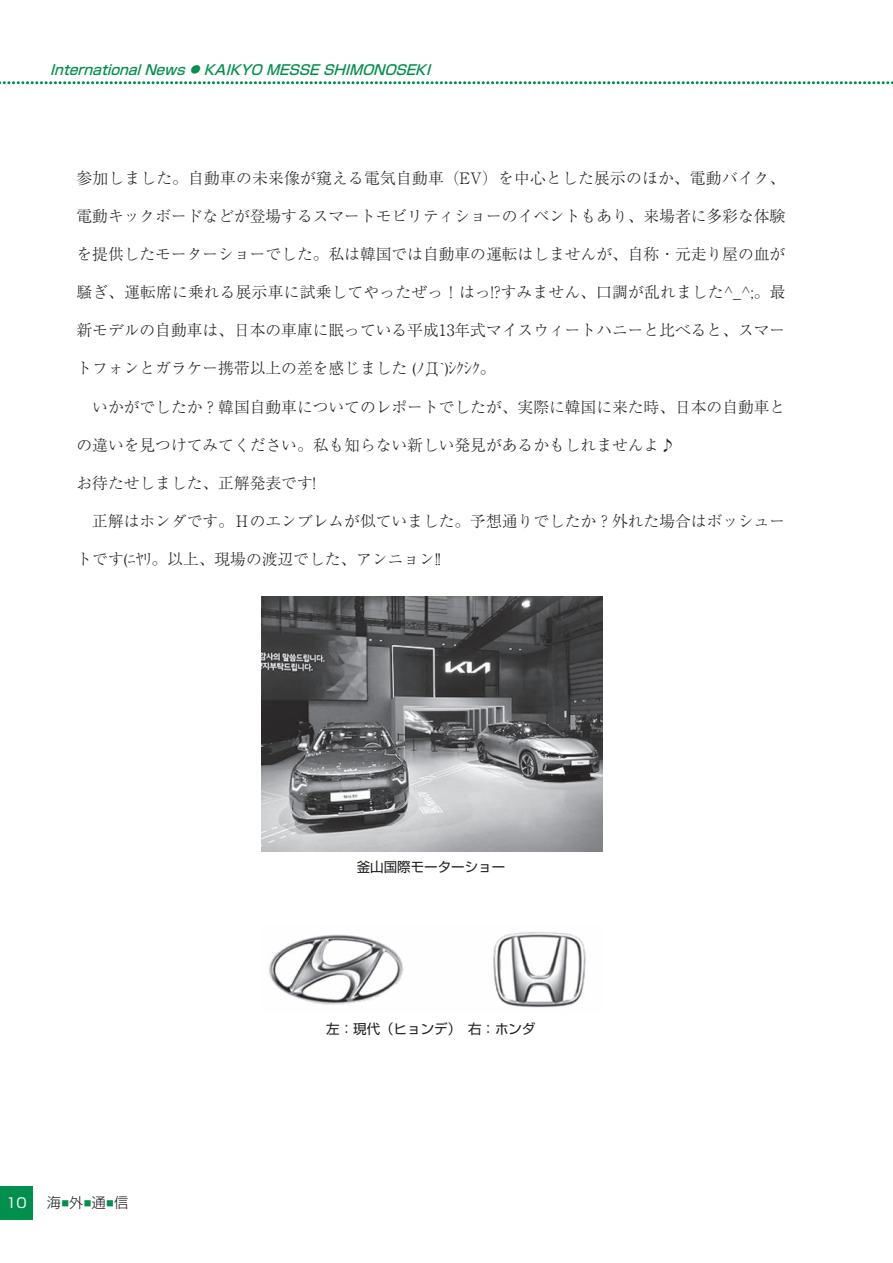
<style>
.page{position:relative;width:893px;height:1263px;background:#fff}
.page>*{position:absolute;margin:0;border:0;box-sizing:border-box;transform-origin:0 0}
.t1{font:300 15.75px "Ryumin Pr 6 N";color:#231f20}
.t2{font:300 14.25px "Shin Go Pr 6 N";color:#231f20}
.t3{font:italic 500 13.65px "Shin Go Pr 6 N";color:#008f4d}
.t4{font:13.5px "Shin Go Pr 6 N";color:#231f20}
.t5{font:13.5px "Shin Go Pr 6 N";color:#fff}
.s1{font-size:9.6px}
</style>
<div class="page">
<svg style="left:0;top:81px;width:893px;height:3px"></svg>
<div style="left:0;top:1186px;width:33px;height:33px;background:#008f4d"></div>
<img style="left:262px;top:596px;width:340px;height:255px">
<img style="left:269px;top:932px;width:317px;height:76px">
<p class="t3" style="left:50px;top:59px;width:387px">InternationalNews<span class="s1">●</span> KAIKYO MESSESHIMONOSEKI</p>
<p class="t1" style="left:77px;top:166px;width:710px">参加しました。自動車の未来像が窺える電気自動車（EV）を中心とした展示のほか、電動バイク、</p>
<p class="t1" style="left:77px;top:204px;width:710px">電動キックボードなどが登場するスマートモビリティショーのイベントもあり、来場者に多彩な体験</p>
<p class="t1" style="left:77px;top:242px;width:710px">を提供したモーターショーでした。私は韓国では自動車の運転はしませんが、自称・元走り屋の血が</p>
<p class="t1" style="left:77px;top:280px;width:710px">騒ぎ、運転席に乗れる展示車に試乗してやったぜっ！はっ!?すみません、口調が乱れました^_^;。最</p>
<p class="t1" style="left:77px;top:318px;width:710px">新モデルの自動車は、日本の車庫に眠っている平成13年式マイスウィートハニーと比べると、スマー</p>
<p class="t1" style="left:77px;top:356px;width:421px">トフォンとガラケー携帯以上の差を感じました (ﾉД`)ｼｸｼｸ。</p>
<p class="t1" style="left:77px;top:394px;width:710px">　いかがでしたか？韓国自動車についてのレポートでしたが、実際に韓国に来た時、日本の自動車と</p>
<p class="t1" style="left:77px;top:432px;width:600px">の違いを見つけてみてください。私も知らない新しい発見があるかもしれませんよ♪</p>
<p class="t1" style="left:77px;top:470px;width:241px">お待たせしました、正解発表です!</p>
<p class="t1" style="left:77px;top:509px;width:710px">　正解はホンダです。Ｈのエンブレムが似ていました。予想通りでしたか？外れた場合はボッシュー</p>
<p class="t1" style="left:77px;top:547px;width:366px">トです(ﾆﾔﾘ。以上、現場の渡辺でした、アンニョン!!</p>
<p class="t4" style="left:357px;top:856px;width:150px">釜山国際モーターショー</p>
<p class="t5" style="left:6px;top:1192px;width:22px">10</p>
<p class="t2" style="left:47px;top:1191px;width:83px">海<sup>■</sup>外<sup>■</sup>通<sup>■</sup>信</p>
<p class="t4" style="left:326px;top:1018px;width:211px">左：現代（ヒョンデ）　右：ホンダ</p>
</div>
